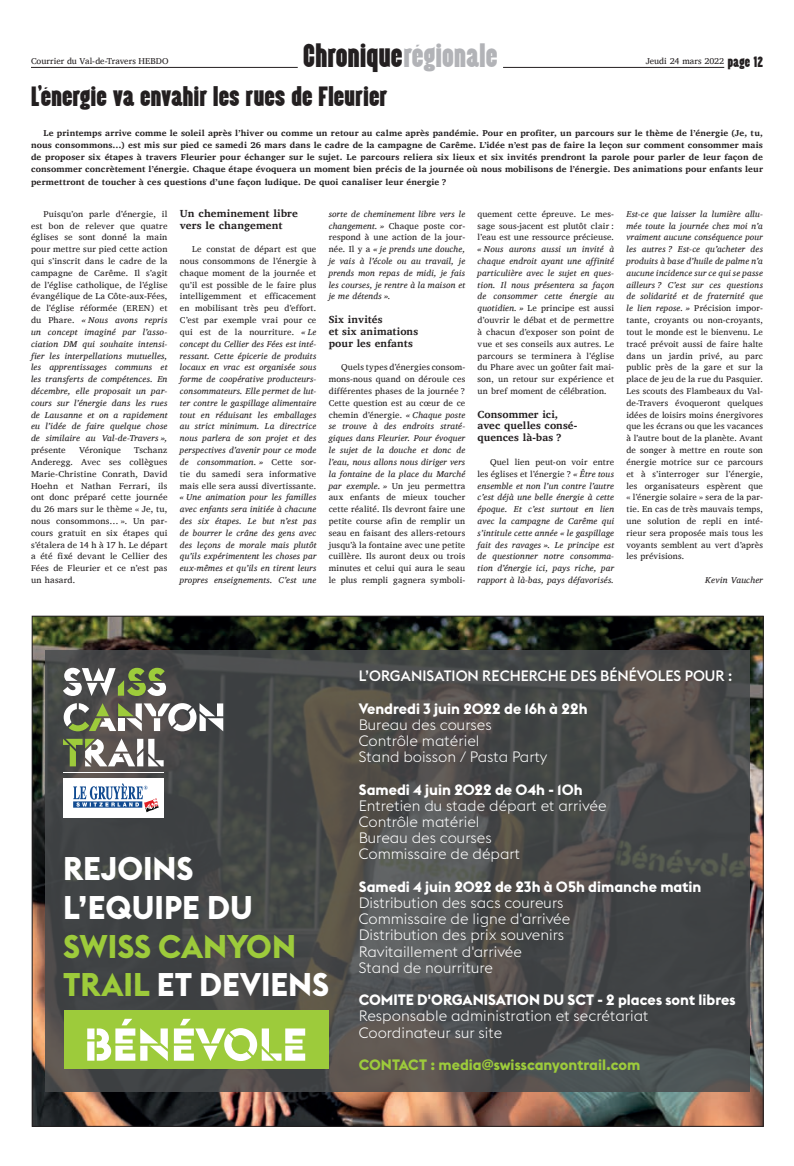
<style>
.page{position:relative;width:794px;height:1166px;background:#fff}
.page>*{position:absolute;margin:0;border:0;box-sizing:border-box;transform-origin:0 0}
.t1{font:700 32.38px/38.9px "Euclid Flex";color:#fff}
.EN-TETE__titre{font:27.12px "Almonte";letter-spacing:-.01em;color:#231f20}
.CONTENU_titre_2_col{font:22.75px "Almonte";letter-spacing:-.01em;color:#231f20;scale:1.06 1}
.t2{font:300 14.88px/16.2px "Euclid Flex";color:#fff}
.t3{font:500 14.88px/32.4px "Euclid Flex";color:#fff}
.t4{font:700 14.88px "Euclid Flex";color:#9dcb3b}
.CONTENU_texte{font:700 10.5px/11.8px "Charis SIL";letter-spacing:.005em;color:#231f20}
.CONTENU_texte-2{font:700 10.5px/11.8px "Charis SIL";letter-spacing:.005em;color:#231f20;scale:1.04 1}
.CONTENU_texte-3{font:8.75px/11.8px "Charis SIL";letter-spacing:.01em;color:#231f20;text-align:justify}
.CONTENU_texte-4{font:italic 8.75px/11.8px "Charis SIL";letter-spacing:.025em;color:#231f20;text-align:justify}
.CONTENU_texte-5{font:700 8.75px/12.2px "Charis SIL";letter-spacing:.01em;color:#231f20;text-align:justify;scale:1.04 1}
.CONTENU_texte-6{font:italic 8.75px/11.8px "Charis SIL";letter-spacing:.025em;color:#231f20;text-align:justify;scale:1.04 1}
.CONTENU_texte-7{font:8.75px/11.8px "Charis SIL";letter-spacing:.01em;color:#231f20;text-align:justify;scale:1.04 1}
.s1{color:#b2b3b7}
.s2{font-family:"Almonte";font-size:12.25px}
.s3{font-style:normal}
.s4{font-style:italic}
.s5{color:#9dcb3b}
.s6{font-weight:700}
</style>
<div class="page">
<img style="left:34px;top:618px;width:727px;height:507px">
<svg style="left:45px;top:650px;width:705px;height:442px;background:#4a4a4a"></svg>
<svg style="left:63px;top:668px;width:103px;height:28px"></svg>
<svg style="left:64px;top:703px;width:159px;height:28px"></svg>
<div style="left:118px;top:718px;width:6px;height:13px;background:#fff"></div>
<svg style="left:63px;top:738px;width:101px;height:28px"></svg>
<hr style="left:63px;top:772px;width:101px;height:1px;background:#fff">
<div style="left:63px;top:778px;width:101px;height:40px;background:#fff"></div>
<svg style="left:73px;top:783px;width:86px;height:29px"></svg>
<div style="left:64px;top:1010px;width:264px;height:59px;background:#9dcb3b"></div>
<svg style="left:87px;top:1019px;width:81px;height:42px"></svg>
<svg style="left:174px;top:1019px;width:131px;height:42px"></svg>
<hr style="left:503px;top:67px;width:221px;height:1px;background:#231f20">
<hr style="left:31px;top:67px;width:267px;height:1px;background:#231f20">
<p class="EN-TETE__titre" style="left:303px;top:39px;width:196px">Chronique<span class="s1">régionale</span></p>
<p class="CONTENU_texte-3" style="left:31px;top:55px;width:139px">Courrier du Val-de-Travers HEBDO</p>
<p class="CONTENU_texte-3" style="left:646px;top:55px;width:119px">Jeudi 24 mars 2022 <span class="s2">page 12</span></p>
<p class="CONTENU_titre_2_col" style="left:31px;top:83px;width:337px">L’énergie va envahir les rues de Fleurier</p>
<p class="CONTENU_texte-5" style="left:31px;top:126px;width:705px;text-indent:12px">Le printemps arrive comme le soleil après l’hiver ou comme un retour au calme après pandémie. Pour en profiter, un parcours sur le thème de l’énergie (Je, tu, nous consommons…) est mis sur pied ce samedi 26 mars dans le cadre de la campagne de Carême. L’idée n’est pas de faire la leçon sur comment consommer mais de proposer six étapes à travers Fleurier pour échanger sur le sujet. Le parcours reliera six lieux et six invités prendront la parole pour parler de leur façon de consommer concrètement l’énergie. Chaque étape évoquera un moment bien précis de la journée où nous mobilisons de l’énergie. Des animations pour enfants leur permettront de toucher à ces questions d’une façon ludique. De quoi canaliser leur énergie ?</p>
<p class="CONTENU_texte-2" style="left:180px;top:207px;width:115px">Un cheminement libre vers le changement</p>
<p class="CONTENU_texte-4" style="left:180px;top:243px;width:138px;text-indent:12px"><span class="s3">Le constat de départ est que nous consommons de l’énergie à chaque moment de la journée et qu’il est possible de le faire plus intelligemment et efficacement en mobilisant très peu d’effort.<br>C’est par exemple vrai pour ce qui est de la nourriture.</span> « Le concept du Cellier des Fées est inté&shy;ressant. Cette épicerie de produits locaux en vrac est organisée sous forme de coopérative producteurs&shy;consommateurs. Elle permet de lut&shy;ter contre le gaspillage alimentaire tout en réduisant les emballages au strict minimum. La directrice nous parlera de son projet et des perspectives d’avenir pour ce mode de consommation. » <span class="s3">Cette sor&shy;tie du samedi sera informative mais elle sera aussi divertissante. </span>« Une animation pour les familles avec enfants sera initiée à chacune des six étapes. Le but n’est pas de bourrer le crâne des gens avec des leçons de morale mais plutôt qu’ils expérimentent les choses par eux-mêmes et qu’ils en tirent leurs propres enseignements. C’est une</p>
<p class="CONTENU_texte-4" style="left:329px;top:208px;width:138px">sorte de cheminement libre vers le changement. » <span class="s3">Chaque poste cor&shy;respond à une action de la jour&shy;née. Il y a</span> « je prends une douche, je vais à l’école ou au travail, je prends mon repas de midi, je fais les courses, je rentre à la maison et je me détends ».</p>
<p class="CONTENU_texte" style="left:329px;top:314px;width:91px">Six invités<br>et six animations pour les enfants</p>
<p class="CONTENU_texte-3" style="left:329px;top:361px;width:138px;text-indent:12px">Quels types d’énergies consom&shy;mons-nous quand on déroule ces différentes phases de la journée ?<br>Cette question est au cœur de ce chemin d’énergie. <span class="s4">« Chaque poste se trouve à des endroits straté&shy;giques dans Fleurier. Pour évoquer le sujet de la douche et donc de l’eau, nous allons nous diriger vers la fontaine de la place du Marché par exemple. »</span> Un jeu permettra aux enfants de mieux toucher cette réalité. Ils devront faire une petite course afin de remplir un seau en faisant des allers-retours jusqu’à la fontaine avec une petite cuillère. Ils auront deux ou trois minutes et celui qui aura le seau le plus rempli gagnera symboli-</p>
<p class="CONTENU_texte-3" style="left:626px;top:208px;width:138px"><span class="s4">Est-ce que laisser la lumière allu&shy;mée toute la journée chez moi n’a vraiment aucune conséquence pour les autres ? Est-ce qu’acheter des produits à base d’huile de palme n’a aucune incidence sur ce qui se passe ailleurs ? C’est sur ces questions de solidarité et de fraternité que le lien repose. »</span> Précision impor&shy;tante, croyants ou non-croyants, tout le monde est le bienvenu. Le tracé prévoit aussi de faire halte dans un jardin privé, au parc public près de la gare et sur la place de jeu de la rue du Pasquier.<br>Les scouts des Flambeaux du Val&shy;de-Travers évoqueront quelques idées de loisirs moins énergivores que les écrans ou que les vacances à l’autre bout de la planète. Avant de songer à mettre en route son énergie motrice sur ce parcours et à s’interroger sur l’énergie, les organisateurs espèrent que « l’énergie solaire » sera de la par&shy;tie. En cas de très mauvais temps, une solution de repli en inté&shy;rieur sera proposée mais tous les voyants semblent au vert d’après les prévisions.</p>
<p class="CONTENU_texte-6" style="left:705px;top:574px;width:57px">Kevin Vaucher</p>
<p class="CONTENU_texte-6" style="left:31px;top:208px;width:133px;text-indent:12px"><span class="s3">Puisqu’on parle d’énergie, il est bon de relever que quatre églises se sont donné la main pour mettre sur pied cette action qui s’inscrit dans le cadre de la campagne de Carême. Il s’agit de l’église catholique, de l’église évangélique de La Côte-aux-Fées, de l’église réformée (EREN) et du Phare.</span> « Nous avons repris un concept imaginé par l’asso&shy;ciation DM qui souhaite intensi&shy;fier les interpellations mutuelles, les apprentissages communs et les transferts de compétences. En décembre, elle proposait un par&shy;cours sur l’énergie dans les rues de Lausanne et on a rapidement eu l’idée de faire quelque chose de similaire au Val-de-Travers », <span class="s3">présente</span></p>
<p class="CONTENU_texte-3" style="left:477px;top:208px;width:138px">quement cette épreuve. Le mes&shy;sage sous-jacent est plutôt clair : l’eau est une ressource précieuse. <span class="s4">« Nous aurons aussi un invité à chaque endroit ayant une affinité particulière avec le sujet en ques&shy;tion. Il nous présentera sa façon de consommer cette énergie au quotidien. »</span> Le principe est aussi d’ouvrir le débat et de permettre à chacun d’exposer son point de vue et ses conseils aux autres. Le parcours se terminera à l’église du Phare avec un goûter fait mai&shy;son, un retour sur expérience et un bref moment de célébration.</p>
<p class="CONTENU_texte" style="left:477px;top:408px;width:101px">Consommer ici, avec quelles consé&shy;quences là-bas ?</p>
<p class="CONTENU_texte-4" style="left:477px;top:456px;width:138px;text-indent:12px"><span class="s3">Quel lien peut-on voir entre les églises et l’énergie ?</span> « Être tous ensemble et non l’un contre l’autre c’est déjà une belle énergie à cette époque. Et c’est surtout en lien avec la campagne de Carême qui s’intitule cette année « le gaspillage fait des ravages ». Le principe est de questionner notre consomma&shy;tion d’énergie ici, pays riche, par rapport à là-bas, pays défavorisés.</p>
<p class="CONTENU_texte-7" style="left:31px;top:444px;width:133px;text-indent:103px">Tschanz Anderegg. Avec ses collègues Marie-Christine Conrath, David Hoehn et Nathan Ferrari, ils ont donc préparé cette journée du 26 mars sur le thème « Je, tu, nous consommons… ». Un par&shy;cours gratuit en six étapes qui s’étalera de 14 h à 17 h. Le départ a été fixé devant le Cellier des Fées de Fleurier et ce n’est pas un hasard.</p>
<p class="CONTENU_texte-7" style="left:79px;top:444px;width:42px">Véronique</p>
<p class="t1" style="left:63px;top:849px;width:268px">REJOINS<br>L’EQUIPE DU<br><span class="s5">SWISS CANYON<br>TRAIL</span> ET DEVIENS</p>
<p class="t3" style="left:359px;top:660px;width:375px">L’ORGANISATION RECHERCHE DES BÉNÉVOLES POUR :<br><span class="s6">Vendredi 3 juin 2022 de 16h à 22h</span></p>
<p class="t2" style="left:359px;top:717px;width:190px">Bureau des courses<br>Contrôle matériel<br>Stand boisson / Pasta Party</p>
<p class="t2" style="left:359px;top:781px;width:249px"><span class="s6">Samedi 4 juin 2022 de 04h - 10h<br></span>Entretien du stade départ et arrivée<br>Contrôle matériel<br>Bureau des courses<br>Commissaire de départ</p>
<p class="t2" style="left:359px;top:878px;width:344px"><span class="s6">Samedi 4 juin 2022 de 23h à 05h dimanche matin<br></span>Distribution des sacs coureurs<br>Commissaire de ligne d'arrivée<br>Distribution des prix souvenirs<br>Ravitaillement d'arrivée<br>Stand de nourriture</p>
<p class="t2" style="left:359px;top:992px;width:378px"><span class="s6">COMITE D'ORGANISATION DU SCT - 2 places sont libres<br></span>Responsable administration et secrétariat<br>Coordinateur sur site</p>
<p class="t4" style="left:359px;top:1056px;width:283px">CONTACT : media@swisscanyontrail.com</p>
</div>
